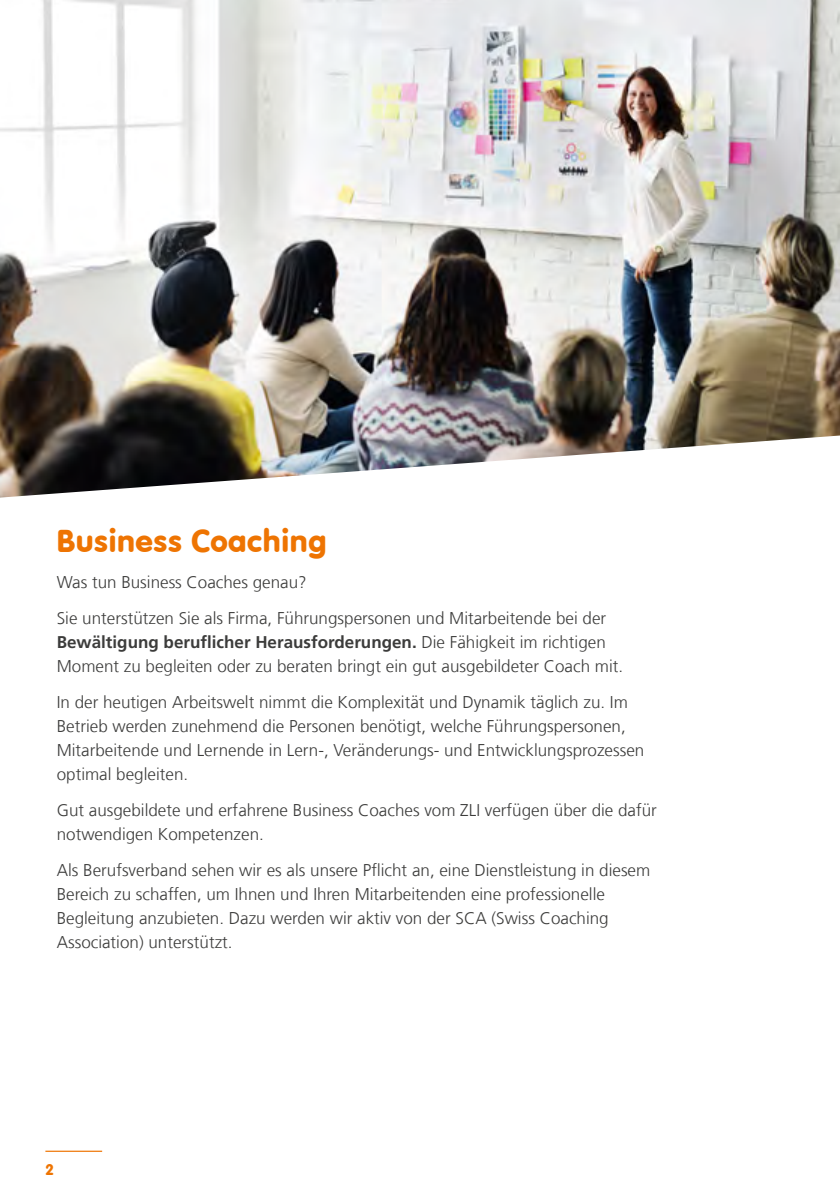
<style>
.page{position:relative;width:840px;height:1191px;background:#fff}
.page>*{position:absolute;margin:0;border:0;box-sizing:border-box;transform-origin:0 0}
.t1{font:33px "VAG Rundschrift D";letter-spacing:.01em;color:#ee7402}
.t2{font:300 17px/24px "Frutiger LT Com";color:#3c3c3b}
.t3{font:16px "VAG Rundschrift D";color:#ee7402}
.s1{font-weight:700}
</style>
<div class="page">
<img style="left:0;top:0;width:839px;height:497px">
<hr style="left:45px;top:1150px;width:57px;height:1px;background:#ee7402">
<h1 class="t1" style="left:57px;top:522px;width:271px">Business Coaching</h1>
<p class="t2" style="left:57px;top:564px;width:550px;line-height:36px">Was tun Business Coaches genau?<br>Sie unterstützen Sie als Firma, Führungspersonen und Mitarbeitende bei der</p>
<p class="t2" style="left:57px;top:630px;width:567px"><span class="s1">Bewältigung beruflicher Herausforderungen.</span> Die Fähigkeit im richtigen<br>Moment zu begleiten oder zu beraten bringt ein gut ausgebildeter Coach mit.</p>
<p class="t2" style="left:57px;top:690px;width:588px">In der heutigen Arbeitswelt nimmt die Komplexität und Dynamik täglich zu. Im Betrieb werden zunehmend die Personen benötigt, welche Führungspersonen, Mitarbeitende und Lernende in Lern-, Veränderungs- und Entwicklungsprozessen optimal begleiten.</p>
<p class="t2" style="left:57px;top:798px;width:601px">Gut ausgebildete und erfahrene Business Coaches vom ZLI verfügen über die dafür notwendigen Kompetenzen.</p>
<p class="t2" style="left:57px;top:858px;width:594px">Als Berufsverband sehen wir es als unsere Pflicht an, eine Dienstleistung in diesem Bereich zu schaffen, um Ihnen und Ihren Mitarbeitenden eine professionelle Begleitung anzubieten. Dazu werden wir aktiv von der SCA (Swiss Coaching Association) unterstützt.</p>
<p class="t3" style="left:45px;top:1159px;width:10px">2</p>
</div>
